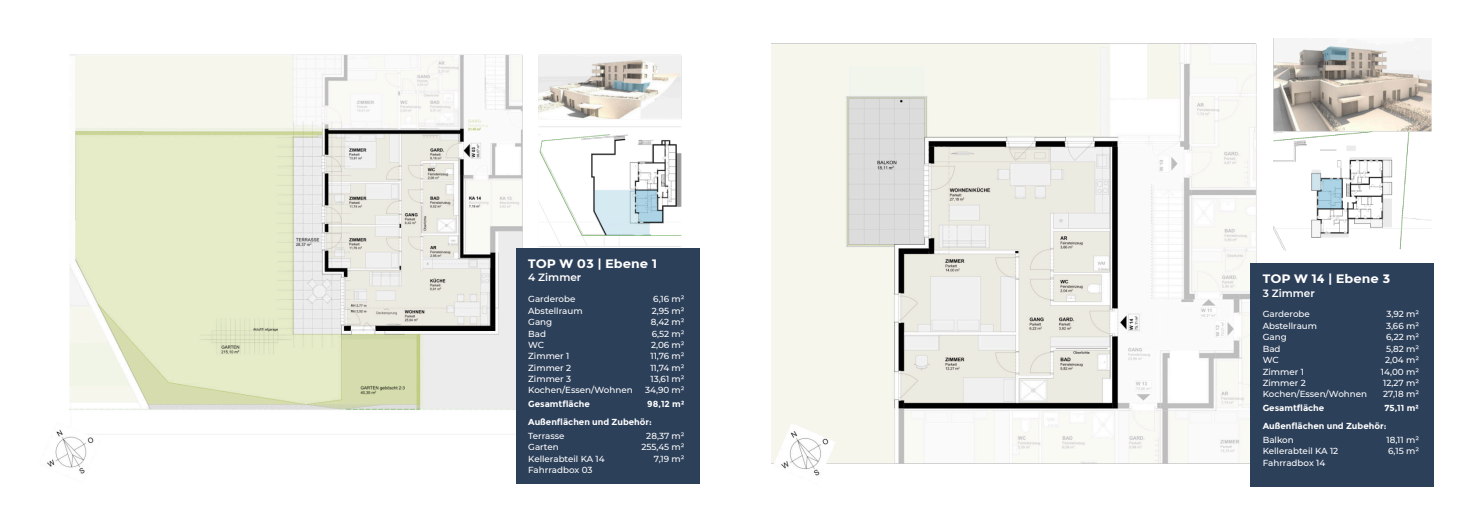
<style>
.page{position:relative;width:1474px;height:521px;background:#fff}
.page>*{position:absolute;margin:0;border:0;box-sizing:border-box;transform-origin:0 0}
.t1{font:700 12.25px "Montserrat";color:#fff;scale:1.1 1}
.t2{font:600 10.5px "Montserrat";color:#fff}
.t3{font:500 8.75px "Montserrat";color:#fff}
.t4{font:700 8.75px "Montserrat";color:#fff}
</style>
<div class="page">
<img style="left:69px;top:54px;width:613px;height:356px">
<div style="left:516px;top:248px;width:183px;height:236px;background:#2d405a"></div>
<img style="left:47px;top:429px;width:47px;height:45px">
<img style="left:771px;top:39px;width:660px;height:424px">
<div style="left:1250px;top:263px;width:184px;height:223px;background:#2d405a"></div>
<img style="left:772px;top:423px;width:64px;height:53px">
<p class="t1" style="left:528px;top:256px;width:119px">TOP W 03 | Ebene 1</p>
<p class="t2" style="left:528px;top:271px;width:55px">4 Zimmer</p>
<p class="t3" style="left:528px;top:294px;width:49px">Garderobe</p>
<p class="t3" style="left:653px;top:294px;width:33px">6,16 m²</p>
<p class="t3" style="left:528px;top:305px;width:56px">Abstellraum</p>
<p class="t3" style="left:528px;top:317px;width:26px">Gang</p>
<p class="t3" style="left:651px;top:305px;width:34px">2,95 m²</p>
<p class="t3" style="left:650px;top:317px;width:35px">8,42 m²</p>
<p class="t3" style="left:528px;top:328px;width:19px">Bad</p>
<p class="t3" style="left:651px;top:328px;width:34px">6,52 m²</p>
<p class="t3" style="left:528px;top:339px;width:17px">WC</p>
<p class="t3" style="left:651px;top:339px;width:35px">2,06 m²</p>
<p class="t3" style="left:528px;top:351px;width:43px">Zimmer 1</p>
<p class="t3" style="left:650px;top:351px;width:36px">11,76 m²</p>
<p class="t3" style="left:650px;top:362px;width:36px">11,74 m²</p>
<p class="t3" style="left:650px;top:373px;width:36px">13,61 m²</p>
<p class="t3" style="left:645px;top:385px;width:41px">34,90 m²</p>
<p class="t3" style="left:646px;top:430px;width:40px">28,37 m²</p>
<p class="t3" style="left:654px;top:453px;width:32px">7,19 m²</p>
<p class="t3" style="left:528px;top:362px;width:45px">Zimmer 2</p>
<p class="t3" style="left:528px;top:373px;width:45px">Zimmer 3</p>
<p class="t3" style="left:528px;top:385px;width:106px">Kochen/Essen/Wohnen</p>
<p class="t3" style="left:528px;top:430px;width:38px">Terrasse</p>
<p class="t3" style="left:528px;top:453px;width:78px">Kellerabteil KA 14</p>
<p class="t4" style="left:528px;top:399px;width:63px">Gesamtfläche</p>
<p class="t4" style="left:647px;top:399px;width:39px">98,12 m²</p>
<p class="t4" style="left:528px;top:416px;width:125px">Außenflächen und Zubehör:</p>
<p class="t3" style="left:641px;top:442px;width:45px">255,45 m²</p>
<p class="t3" style="left:528px;top:442px;width:32px">Garten</p>
<p class="t3" style="left:528px;top:465px;width:66px">Fahrradbox 03</p>
<p class="t1" style="left:1262px;top:271px;width:118px">TOP W 14 | Ebene 3</p>
<p class="t2" style="left:1262px;top:286px;width:54px">3 Zimmer</p>
<p class="t3" style="left:1262px;top:309px;width:49px">Garderobe</p>
<p class="t3" style="left:1386px;top:309px;width:34px">3,92 m²</p>
<p class="t3" style="left:1262px;top:320px;width:56px">Abstellraum</p>
<p class="t3" style="left:1262px;top:332px;width:26px">Gang</p>
<p class="t3" style="left:1385px;top:320px;width:35px">3,66 m²</p>
<p class="t3" style="left:1386px;top:332px;width:34px">6,22 m²</p>
<p class="t3" style="left:1262px;top:343px;width:19px">Bad</p>
<p class="t3" style="left:1385px;top:343px;width:35px">5,82 m²</p>
<p class="t3" style="left:1262px;top:355px;width:17px">WC</p>
<p class="t3" style="left:1384px;top:355px;width:36px">2,04 m²</p>
<p class="t3" style="left:1262px;top:366px;width:43px">Zimmer 1</p>
<p class="t3" style="left:1380px;top:366px;width:40px">14,00 m²</p>
<p class="t3" style="left:1382px;top:377px;width:38px">12,27 m²</p>
<p class="t3" style="left:1383px;top:389px;width:37px">27,18 m²</p>
<p class="t3" style="left:1386px;top:434px;width:34px">18,11 m²</p>
<p class="t3" style="left:1388px;top:446px;width:32px">6,15 m²</p>
<p class="t3" style="left:1262px;top:377px;width:45px">Zimmer 2</p>
<p class="t3" style="left:1262px;top:389px;width:106px">Kochen/Essen/Wohnen</p>
<p class="t3" style="left:1262px;top:434px;width:33px">Balkon</p>
<p class="t3" style="left:1262px;top:446px;width:77px">Kellerabteil KA 12</p>
<p class="t3" style="left:1262px;top:457px;width:64px">Fahrradbox 14</p>
<p class="t4" style="left:1262px;top:403px;width:63px">Gesamtfläche</p>
<p class="t4" style="left:1384px;top:403px;width:36px">75,11 m²</p>
<p class="t4" style="left:1262px;top:420px;width:125px">Außenflächen und Zubehör:</p>
</div>
